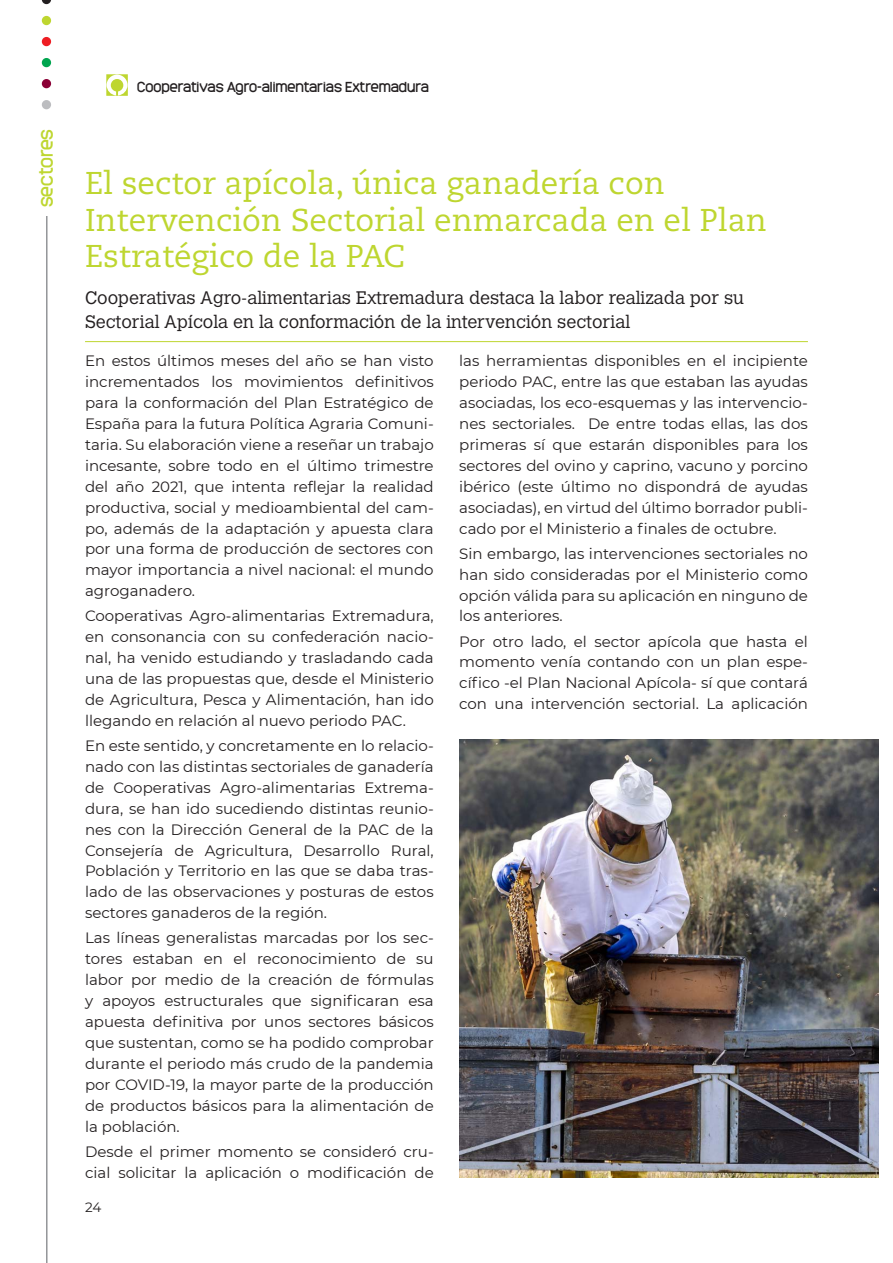
<style>
.page{position:relative;width:893px;height:1263px;background:#fff}
.page>*{position:absolute;margin:0;border:0;box-sizing:border-box;transform-origin:0 0}
.Estilo_de_párrafo_2{font:31.5px/36.3px "Caecilia LT Std";color:#bed630}
.Estilo_de_párrafo_2-2{font:300 18px/24.3px "Calvert MT Std";color:#231f20}
.t1{font:18px "Monark";color:#bed630}
.Estilo_de_párrafo_3{font:15px/20.9px "Montserrat";color:#231f20;text-align:justify}
.t2{font:13.5px "Monark";color:#231f20}
.t3{font:13.5px "Montserrat";color:#231f20}
</style>
<div class="page">
<hr style="left:85px;top:341px;width:723px;height:1px;background:#bed630">
<img style="left:459px;top:740px;width:420px;height:438px">
<hr style="left:46px;top:153px;width:2px;height:1110px;background:#939598">
<svg style="left:42px;top:0;width:9px;height:4px"></svg>
<div style="left:42px;top:16px;width:9px;height:9px;background:#bed630;border-radius:50%"></div>
<div style="left:42px;top:37px;width:9px;height:9px;background:#ee1d23;border-radius:50%"></div>
<div style="left:42px;top:58px;width:9px;height:9px;background:#00a54f;border-radius:50%"></div>
<div style="left:42px;top:79px;width:9px;height:9px;background:#8b0036;border-radius:50%"></div>
<div style="left:42px;top:100px;width:9px;height:9px;background:#bcbdc0;border-radius:50%"></div>
<svg style="left:106px;top:74px;width:22px;height:22px"></svg>
<div style="left:25px;top:120px;width:36px;height:96px;background:#fff"></div>
<p class="t1" style="left:34px;top:207px;width:80px;rotate:-90deg">sectores</p>
<p class="t2" style="left:137px;top:78px;width:293px">Cooperativas Agro-alimentarias Extremadura</p>
<p class="Estilo_de_párrafo_2" style="left:85px;top:166px;width:683px">El sector apícola, única ganadería con<br>Intervención Sectorial enmarcada en el Plan<br>Estratégico de la PAC</p>
<p class="Estilo_de_párrafo_2-2" style="left:85px;top:286px;width:661px">Cooperativas Agro-alimentarias Extremadura destaca la labor realizada por su<br>Sectorial Apícola en la conformación de la intervención sectorial</p>
<p class="Estilo_de_párrafo_3" style="left:85px;top:350px;width:350px">En estos últimos meses del año se han visto incrementados los movimientos definitivos para la conformación del Plan Estratégico de España para la futura Política Agraria Comuni&shy;taria. Su elaboración viene a reseñar un trabajo incesante, sobre todo en el último trimestre del año 2021, que intenta reflejar la realidad productiva, social y medioambiental del cam&shy;po, además de la adaptación y apuesta clara por una forma de producción de sectores con mayor importancia a nivel nacional: el mundo agroganadero.</p>
<p class="Estilo_de_párrafo_3" style="left:85px;top:605px;width:350px">Cooperativas Agro-alimentarias Extremadura, en consonancia con su confederación nacio&shy;nal, ha venido estudiando y trasladando cada una de las propuestas que, desde el Ministerio de Agricultura, Pesca y Alimentación, han ido llegando en relación al nuevo periodo PAC.</p>
<p class="Estilo_de_párrafo_3" style="left:85px;top:735px;width:350px">En este sentido, y concretamente en lo relacio&shy;nado con las distintas sectoriales de ganadería de Cooperativas Agro-alimentarias Extrema&shy;dura, se han ido sucediendo distintas reunio&shy;nes con la Dirección General de la PAC de la Consejería de Agricultura, Desarrollo Rural, Población y Territorio en las que se daba tras&shy;lado de las observaciones y posturas de estos sectores ganaderos de la región.</p>
<p class="Estilo_de_párrafo_3" style="left:85px;top:927px;width:350px">Las líneas generalistas marcadas por los sec&shy;tores estaban en el reconocimiento de su labor por medio de la creación de fórmulas y apoyos estructurales que significaran esa apuesta definitiva por unos sectores básicos que sustentan, como se ha podido comprobar durante el periodo más crudo de la pandemia por COVID-19, la mayor parte de la producción de productos básicos para la alimentación de la población.</p>
<p class="Estilo_de_párrafo_3" style="left:85px;top:1140px;width:350px">Desde el primer momento se consideró cru&shy;cial solicitar la aplicación o modificación de</p>
<p class="Estilo_de_párrafo_3" style="left:459px;top:350px;width:350px">las herramientas disponibles en el incipiente periodo PAC, entre las que estaban las ayudas asociadas, los eco-esquemas y las intervencio&shy;nes sectoriales. De entre todas ellas, las dos primeras sí que estarán disponibles para los sectores del ovino y caprino, vacuno y porcino ibérico (este último no dispondrá de ayudas asociadas), en virtud del último borrador publi&shy;cado por el Ministerio a finales de octubre.</p>
<p class="Estilo_de_párrafo_3" style="left:459px;top:542px;width:350px">Sin embargo, las intervenciones sectoriales no han sido consideradas por el Ministerio como opción válida para su aplicación en ninguno de los anteriores.</p>
<p class="Estilo_de_párrafo_3" style="left:459px;top:630px;width:350px">Por otro lado, el sector apícola que hasta el momento venía contando con un plan espe&shy;cífico -el Plan Nacional Apícola- sí que contará con una intervención sectorial. La aplicación</p>
<p class="t3" style="left:85px;top:1198px;width:18px">24</p>
</div>
